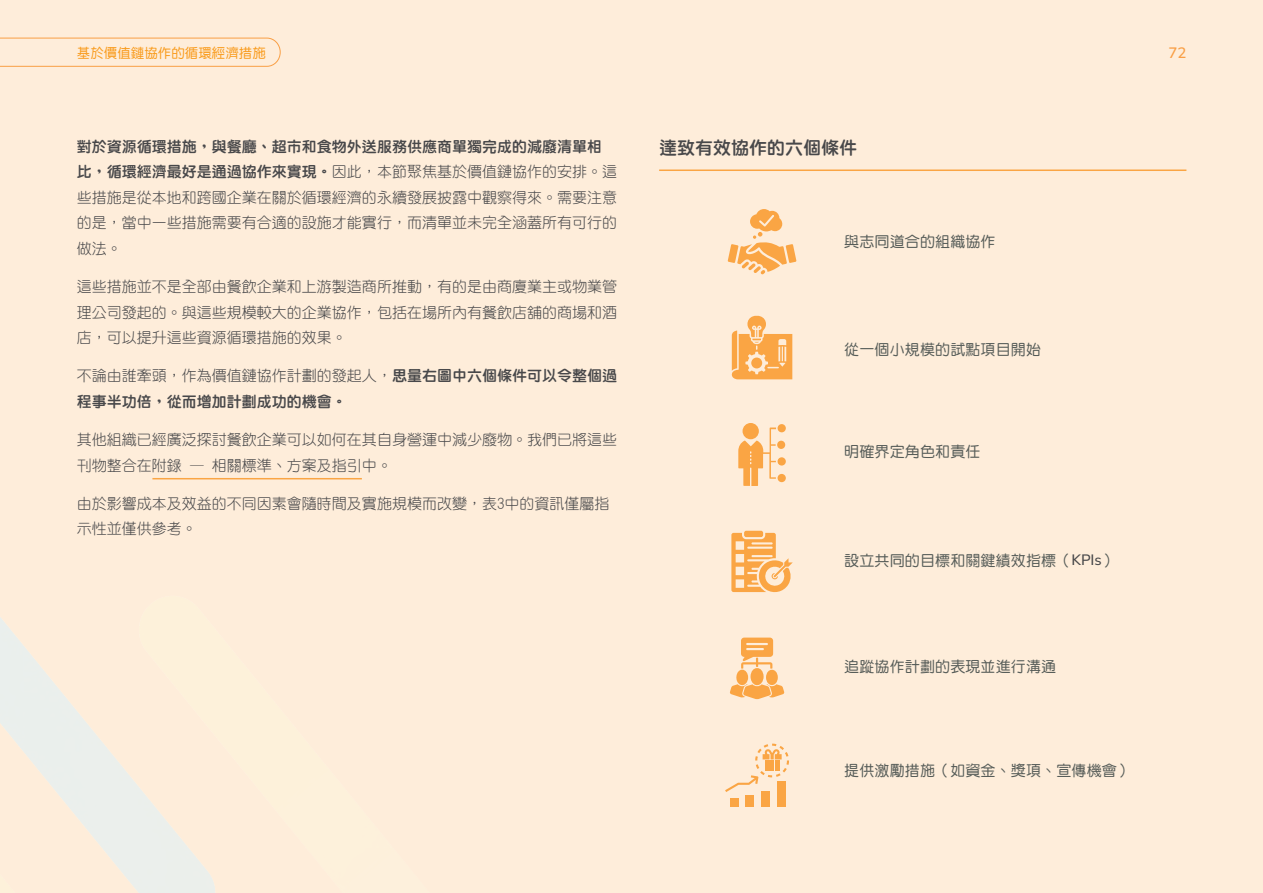
<style>
.page{position:relative;width:1263px;height:893px;background:#feedda}
.page>*{position:absolute;margin:0;border:0;box-sizing:border-box;transform-origin:0 0}
.t1{font:18px "DF Yuan W8 WIN BF";color:#48484a}
.t2{font:15px/25.5px "DF Yuan Lt HK BF";color:#48484a;text-align:justify}
.t3{font:15px "DF Yuan Md HK BF";letter-spacing:.01em;color:#565c58}
.t4{font:15px "DF Yuan W8 WIN BF";color:#48484a}
.t5{font:200 15px "Nunito Sans 12 pt";color:#f99f45}
.t6{font:13.5px "DF Yuan Md HK BF";color:#f99b1c}
.s1{font-family:"DF Yuan W8 WIN BF"}
.s2{font-family:"Nunito Sans 12 pt";font-weight:200;color:#48484a}
</style>
<div class="page">
<img style="left:0;top:479px;width:362px;height:414px">
<svg style="left:728px;top:209px;width:68px;height:65px"></svg>
<svg style="left:731px;top:315px;width:61px;height:64px"></svg>
<div style="left:744px;top:531px;width:19px;height:6px;background:#faa544;border-radius:2px"></div>
<svg style="left:731px;top:533px;width:62px;height:60px"></svg>
<svg style="left:742px;top:423px;width:17px;height:16px"></svg>
<svg style="left:738px;top:427px;width:38px;height:59px"></svg>
<div style="left:777px;top:441px;width:8px;height:8px;background:#faa544;border-radius:50%"></div>
<div style="left:777px;top:457px;width:9px;height:9px;background:#faa544;border-radius:50%"></div>
<div style="left:777px;top:474px;width:9px;height:8px;background:#faa544;border-radius:50%"></div>
<div style="left:777px;top:424px;width:9px;height:8px;background:#faa544;border-radius:50%"></div>
<svg style="left:730px;top:638px;width:54px;height:61px"></svg>
<div style="left:730px;top:799px;width:8px;height:8px;background:#faa544"></div>
<div style="left:746px;top:795px;width:8px;height:12px;background:#faa544"></div>
<div style="left:761px;top:791px;width:9px;height:16px;background:#faa544"></div>
<div style="left:777px;top:782px;width:9px;height:25px;background:#faa544"></div>
<svg style="left:725px;top:744px;width:64px;height:48px"></svg>
<hr style="left:152px;top:478px;width:210px;height:1px;background:#faa544">
<hr style="left:659px;top:169px;width:527px;height:2px;background:#faa544">
<svg style="left:0;top:37px;width:281px;height:30px"></svg>
<p class="t6" style="left:77px;top:46px;width:190px">基於價值鏈協作的循環經濟措施</p>
<p class="t5" style="left:1168px;top:42px;width:19px">72</p>
<p class="t4" style="left:77px;top:139px;width:527px">對於資源循環措施，與餐廳、超市和食物外送服務供應商單獨完成的減廢清單相</p>
<p class="t2" style="left:77px;top:159px;width:542px"><span class="s1">比，循環經濟最好是通過協作來實現。</span>因此，本節聚焦基於價值鏈協作的安排。這些措施是從本地和跨國企業在關於循環經濟的永續發展披露中觀察得來。需要注意的是，當中一些措施需要有合適的設施才能實行，而清單並未完全涵蓋所有可行的做法。</p>
<p class="t2" style="left:77px;top:274px;width:542px">這些措施並不是全部由餐飲企業和上游製造商所推動，有的是由商廈業主或物業管理公司發起的。與這些規模較大的企業協作，包括在場所內有餐飲店舖的商場和酒店，可以提升這些資源循環措施的效果。</p>
<p class="t2" style="left:77px;top:363px;width:542px">不論由誰牽頭，作為價值鏈協作計劃的發起人，<span class="s1">思量右圖中六個條件可以令整個過</span></p>
<p class="t4" style="left:77px;top:394px;width:272px">程事半功倍，從而增加計劃成功的機會。</p>
<p class="t2" style="left:77px;top:427px;width:542px">其他組織已經廣泛探討餐飲企業可以如何在其自身營運中減少廢物。我們已將這些刊物整合在附錄 — 相關標準、方案及指引中。</p>
<p class="t2" style="left:77px;top:491px;width:534px">由於影響成本及效益的不同因素會隨時間及實施規模而改變，表3中的資訊僅屬指示性並僅供參考。</p>
<p class="t1" style="left:659px;top:138px;width:200px">達致有效協作的六個條件</p>
<p class="t3" style="left:844px;top:234px;width:153px">與志同道合的組織協作</p>
<p class="t3" style="left:844px;top:342px;width:198px">從一個小規模的試點項目開始</p>
<p class="t3" style="left:844px;top:444px;width:138px">明確界定角色和責任</p>
<p class="t3" style="left:844px;top:553px;width:274px">設立共同的目標和關鍵績效指標（<span class="s2">KPIs</span>）</p>
<p class="t3" style="left:844px;top:659px;width:213px">追蹤協作計劃的表現並進行溝通</p>
<p class="t3" style="left:844px;top:763px;width:289px">提供激勵措施（如資金、獎項、宣傳機會）</p>
</div>
